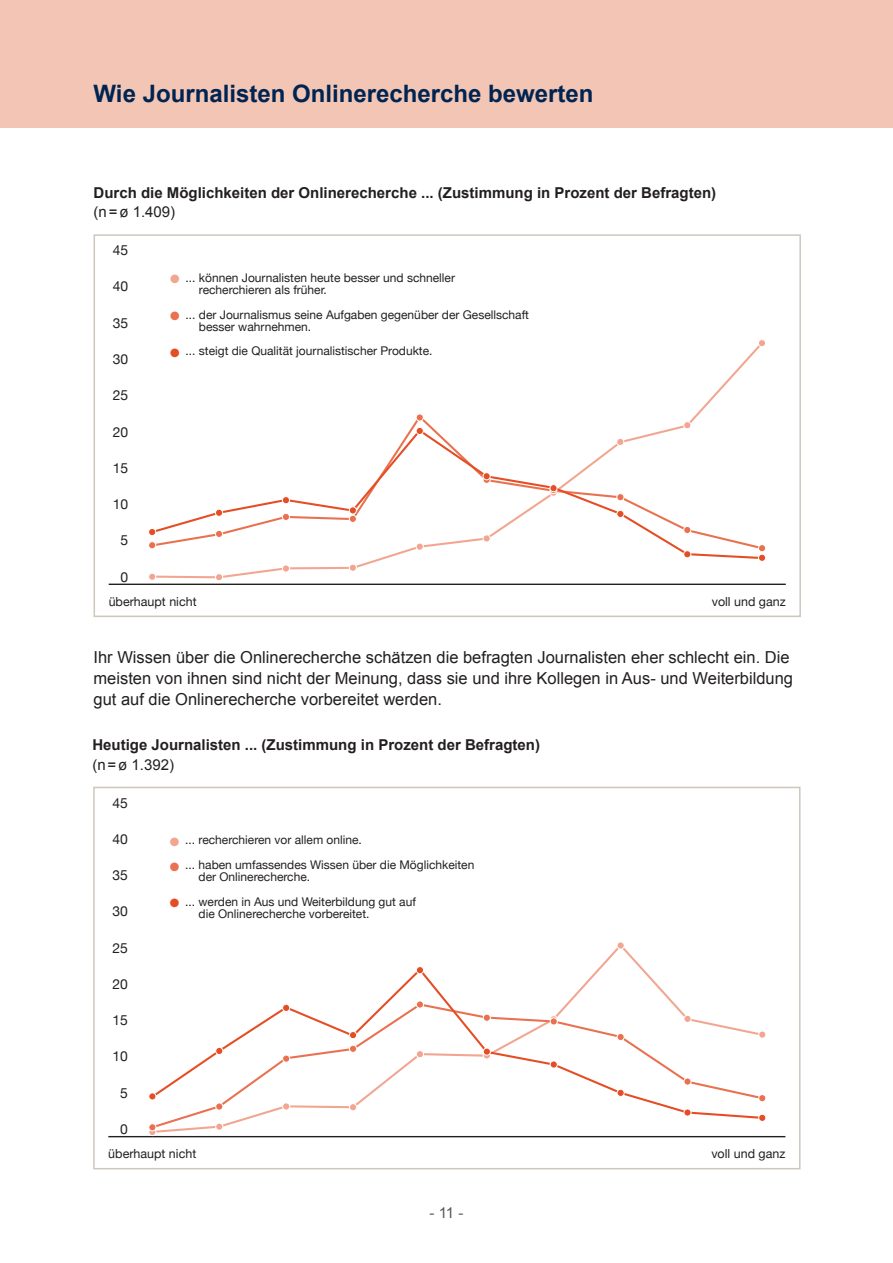
<style>
.page{position:relative;width:893px;height:1263px;background:#fff}
.page>*{position:absolute;margin:0;border:0;box-sizing:border-box;transform-origin:0 0}
.t1{font:700 24px "Arial";color:#002451}
.t2{font:16.5px/21px "Arial";color:#231f20}
.t3{font:700 15px "Arial";color:#231f20}
.t4{font:15px "Arial";color:#231f20}
.t5{font:15px "Arial";color:#57585a}
.t6{font:13.95px "Helvetica Neue";color:#231f20}
.t7{font:12.45px "Helvetica Neue";color:#231f20}
.t8{font:12px/12px "Helvetica Neue";color:#231f20}
.s1{color:#f2a692}
.s2{color:#ea7150}
.s3{color:#e54d24}
</style>
<div class="page">
<div style="left:0;top:0;width:893px;height:128px;background:#f2c5b4"></div>
<div style="left:94px;top:234px;width:707px;height:383px;border:2px solid #cdc7bd"></div>
<div style="left:93px;top:787px;width:707px;height:382px;border:2px solid #cdc7bd"></div>
<hr style="left:109px;top:584px;width:677px;height:1px;background:#231f20">
<svg style="left:156px;top:345px;width:604px;height:234px"></svg>
<div style="left:149px;top:573px;width:7px;height:7px;background:#f2a692;border-radius:50%"></div>
<div style="left:148px;top:573px;width:8px;height:8px;border:1px solid #fff;border-radius:50%"></div>
<div style="left:215px;top:574px;width:8px;height:7px;background:#f2a692;border-radius:50%"></div>
<div style="left:215px;top:573px;width:8px;height:8px;border:1px solid #fff;border-radius:50%"></div>
<div style="left:282px;top:565px;width:8px;height:7px;background:#f2a692;border-radius:50%"></div>
<div style="left:282px;top:565px;width:8px;height:7px;border:1px solid #fff;border-radius:50%"></div>
<div style="left:349px;top:564px;width:7px;height:7px;background:#f2a692;border-radius:50%"></div>
<div style="left:349px;top:564px;width:8px;height:8px;border:1px solid #fff;border-radius:50%"></div>
<div style="left:758px;top:340px;width:7px;height:7px;background:#f2a692;border-radius:50%"></div>
<div style="left:758px;top:339px;width:8px;height:8px;border:1px solid #fff;border-radius:50%"></div>
<svg style="left:156px;top:413px;width:604px;height:15px"></svg>
<div style="left:148px;top:541px;width:8px;height:8px;border:1px solid #fff;border-radius:50%"></div>
<div style="left:416px;top:414px;width:7px;height:7px;background:#ea7150;border-radius:50%"></div>
<div style="left:416px;top:414px;width:8px;height:7px;border:1px solid #fff;border-radius:50%"></div>
<div style="left:758px;top:544px;width:8px;height:8px;border:1px solid #fff;border-radius:50%"></div>
<svg style="left:150px;top:428px;width:614px;height:132px"></svg>
<div style="left:149px;top:528px;width:7px;height:8px;background:#e54d24;border-radius:50%"></div>
<div style="left:148px;top:528px;width:8px;height:8px;border:1px solid #fff;border-radius:50%"></div>
<div style="left:215px;top:509px;width:8px;height:7px;background:#e54d24;border-radius:50%"></div>
<div style="left:215px;top:509px;width:8px;height:8px;border:1px solid #fff;border-radius:50%"></div>
<div style="left:282px;top:497px;width:8px;height:7px;background:#e54d24;border-radius:50%"></div>
<div style="left:282px;top:496px;width:8px;height:8px;border:1px solid #fff;border-radius:50%"></div>
<div style="left:349px;top:507px;width:7px;height:7px;background:#e54d24;border-radius:50%"></div>
<div style="left:349px;top:506px;width:8px;height:8px;border:1px solid #fff;border-radius:50%"></div>
<div style="left:416px;top:427px;width:7px;height:7px;background:#e54d24;border-radius:50%"></div>
<div style="left:416px;top:427px;width:8px;height:8px;border:1px solid #fff;border-radius:50%"></div>
<div style="left:483px;top:473px;width:7px;height:7px;background:#e54d24;border-radius:50%"></div>
<div style="left:483px;top:472px;width:8px;height:8px;border:1px solid #fff;border-radius:50%"></div>
<div style="left:550px;top:485px;width:7px;height:7px;background:#e54d24;border-radius:50%"></div>
<div style="left:550px;top:484px;width:7px;height:8px;border:1px solid #fff;border-radius:50%"></div>
<div style="left:617px;top:510px;width:7px;height:7px;background:#e54d24;border-radius:50%"></div>
<div style="left:616px;top:510px;width:8px;height:8px;border:1px solid #fff;border-radius:50%"></div>
<div style="left:684px;top:551px;width:7px;height:7px;background:#e54d24;border-radius:50%"></div>
<div style="left:683px;top:550px;width:8px;height:8px;border:1px solid #fff;border-radius:50%"></div>
<div style="left:758px;top:554px;width:8px;height:7px;background:#e54d24;border-radius:50%"></div>
<div style="left:758px;top:554px;width:8px;height:8px;border:1px solid #fff;border-radius:50%"></div>
<hr style="left:108px;top:1136px;width:677px;height:1px;background:#231f20">
<svg style="left:149px;top:1128px;width:7px;height:7px"></svg>
<div style="left:148px;top:1128px;width:8px;height:8px;border:1px solid #fff;border-radius:50%"></div>
<div style="left:617px;top:942px;width:7px;height:7px;background:#f2a692;border-radius:50%"></div>
<div style="left:617px;top:941px;width:8px;height:8px;border:1px solid #fff;border-radius:50%"></div>
<div style="left:758px;top:1031px;width:8px;height:7px;border:1px solid #fff;border-radius:50%"></div>
<div style="left:149px;top:1124px;width:7px;height:7px;background:#ea7150;border-radius:50%"></div>
<div style="left:148px;top:1123px;width:8px;height:8px;border:1px solid #fff;border-radius:50%"></div>
<div style="left:758px;top:1094px;width:8px;height:8px;border:1px solid #fff;border-radius:50%"></div>
<svg style="left:155px;top:966px;width:609px;height:154px"></svg>
<div style="left:149px;top:1093px;width:7px;height:7px;background:#e54d24;border-radius:50%"></div>
<div style="left:148px;top:1092px;width:8px;height:8px;border:1px solid #fff;border-radius:50%"></div>
<div style="left:216px;top:1047px;width:7px;height:7px;background:#e54d24;border-radius:50%"></div>
<div style="left:215px;top:1047px;width:8px;height:8px;border:1px solid #fff;border-radius:50%"></div>
<div style="left:283px;top:1004px;width:7px;height:7px;background:#e54d24;border-radius:50%"></div>
<div style="left:282px;top:1004px;width:8px;height:8px;border:1px solid #fff;border-radius:50%"></div>
<div style="left:349px;top:1031px;width:8px;height:8px;background:#e54d24;border-radius:50%"></div>
<div style="left:349px;top:1031px;width:8px;height:8px;border:1px solid #fff;border-radius:50%"></div>
<div style="left:416px;top:966px;width:8px;height:8px;background:#e54d24;border-radius:50%"></div>
<div style="left:416px;top:966px;width:8px;height:8px;border:1px solid #fff;border-radius:50%"></div>
<div style="left:483px;top:1048px;width:7px;height:7px;background:#e54d24;border-radius:50%"></div>
<div style="left:483px;top:1048px;width:8px;height:7px;border:1px solid #fff;border-radius:50%"></div>
<div style="left:550px;top:1061px;width:7px;height:7px;background:#e54d24;border-radius:50%"></div>
<div style="left:550px;top:1060px;width:8px;height:8px;border:1px solid #fff;border-radius:50%"></div>
<div style="left:617px;top:1089px;width:7px;height:7px;background:#e54d24;border-radius:50%"></div>
<div style="left:617px;top:1089px;width:8px;height:8px;border:1px solid #fff;border-radius:50%"></div>
<div style="left:684px;top:1109px;width:7px;height:7px;background:#e54d24;border-radius:50%"></div>
<div style="left:684px;top:1108px;width:7px;height:8px;border:1px solid #fff;border-radius:50%"></div>
<div style="left:759px;top:1114px;width:7px;height:7px;background:#e54d24;border-radius:50%"></div>
<div style="left:758px;top:1114px;width:8px;height:8px;border:1px solid #fff;border-radius:50%"></div>
<h1 class="t1" style="left:94px;top:78px;width:501px">Wie Journalisten Onlinerecherche bewerten</h1>
<p class="t3" style="left:94px;top:183px;width:624px">Durch die Möglichkeiten der Onlinerecherche ... (Zustimmung in Prozent der Befragten)</p>
<p class="t4" style="left:94px;top:202px;width:83px">(n=ø 1.409)</p>
<p class="t6" style="left:113px;top:240px;width:17px">45</p>
<p class="t6" style="left:113px;top:276px;width:17px">40</p>
<p class="t6" style="left:113px;top:313px;width:17px">35</p>
<p class="t6" style="left:113px;top:349px;width:17px">30</p>
<p class="t6" style="left:113px;top:385px;width:17px">25</p>
<p class="t6" style="left:113px;top:422px;width:17px">20</p>
<p class="t6" style="left:113px;top:458px;width:17px">15</p>
<p class="t6" style="left:113px;top:494px;width:17px">10</p>
<p class="t6" style="left:121px;top:530px;width:9px">5</p>
<p class="t6" style="left:121px;top:567px;width:9px">0</p>
<p class="t8" style="left:199px;top:272px;width:258px;text-indent:-29px"><span class="s1">●</span> ... können Journalisten heute besser und schneller recherchieren als früher.</p>
<p class="t8" style="left:199px;top:309px;width:332px;text-indent:-29px"><span class="s2">●</span> ... der Journalismus seine Aufgaben gegenüber der Gesellschaft besser wahrnehmen.</p>
<p class="t8" style="left:170px;top:346px;width:264px"><span class="s3">●</span> ... steigt die Qualität journalistischer Produkte.</p>
<p class="t7" style="left:109px;top:593px;width:89px">überhaupt nicht</p>
<p class="t7" style="left:712px;top:593px;width:76px">voll und ganz</p>
<p class="t2" style="left:94px;top:647px;width:701px">Ihr Wissen über die Onlinerecherche schätzen die befragten Journalisten eher schlecht ein. Die meisten von ihnen sind nicht der Meinung, dass sie und ihre Kollegen in Aus- und Weiterbildung gut auf die Onlinerecherche vorbereitet werden.</p>
<p class="t3" style="left:92px;top:735px;width:449px">Heutige Journalisten ... (Zustimmung in Prozent der Befragten)</p>
<p class="t4" style="left:92px;top:755px;width:83px">(n=ø 1.392)</p>
<p class="t6" style="left:113px;top:792px;width:17px">45</p>
<p class="t6" style="left:113px;top:829px;width:17px">40</p>
<p class="t6" style="left:113px;top:865px;width:17px">35</p>
<p class="t6" style="left:113px;top:901px;width:17px">30</p>
<p class="t6" style="left:113px;top:938px;width:17px">25</p>
<p class="t6" style="left:113px;top:974px;width:17px">20</p>
<p class="t6" style="left:113px;top:1010px;width:17px">15</p>
<p class="t6" style="left:113px;top:1046px;width:17px">10</p>
<p class="t6" style="left:120px;top:1083px;width:9px">5</p>
<p class="t6" style="left:120px;top:1119px;width:9px">0</p>
<p class="t8" style="left:170px;top:835px;width:194px"><span class="s1">●</span> ... recherchieren vor allem online.</p>
<p class="t8" style="left:199px;top:859px;width:277px;text-indent:-29px"><span class="s2">●</span> ... haben umfassendes Wissen über die Möglichkeiten der Onlinerecherche.</p>
<p class="t8" style="left:199px;top:896px;width:219px;text-indent:-29px"><span class="s3">●</span> ... werden in Aus und Weiterbildung gut auf die Onlinerecherche vorbereitet.</p>
<p class="t7" style="left:108px;top:1145px;width:89px">überhaupt nicht</p>
<p class="t7" style="left:711px;top:1145px;width:76px">voll und ganz</p>
<p class="t5" style="left:430px;top:1203px;width:35px">- 11 -</p>
</div>
